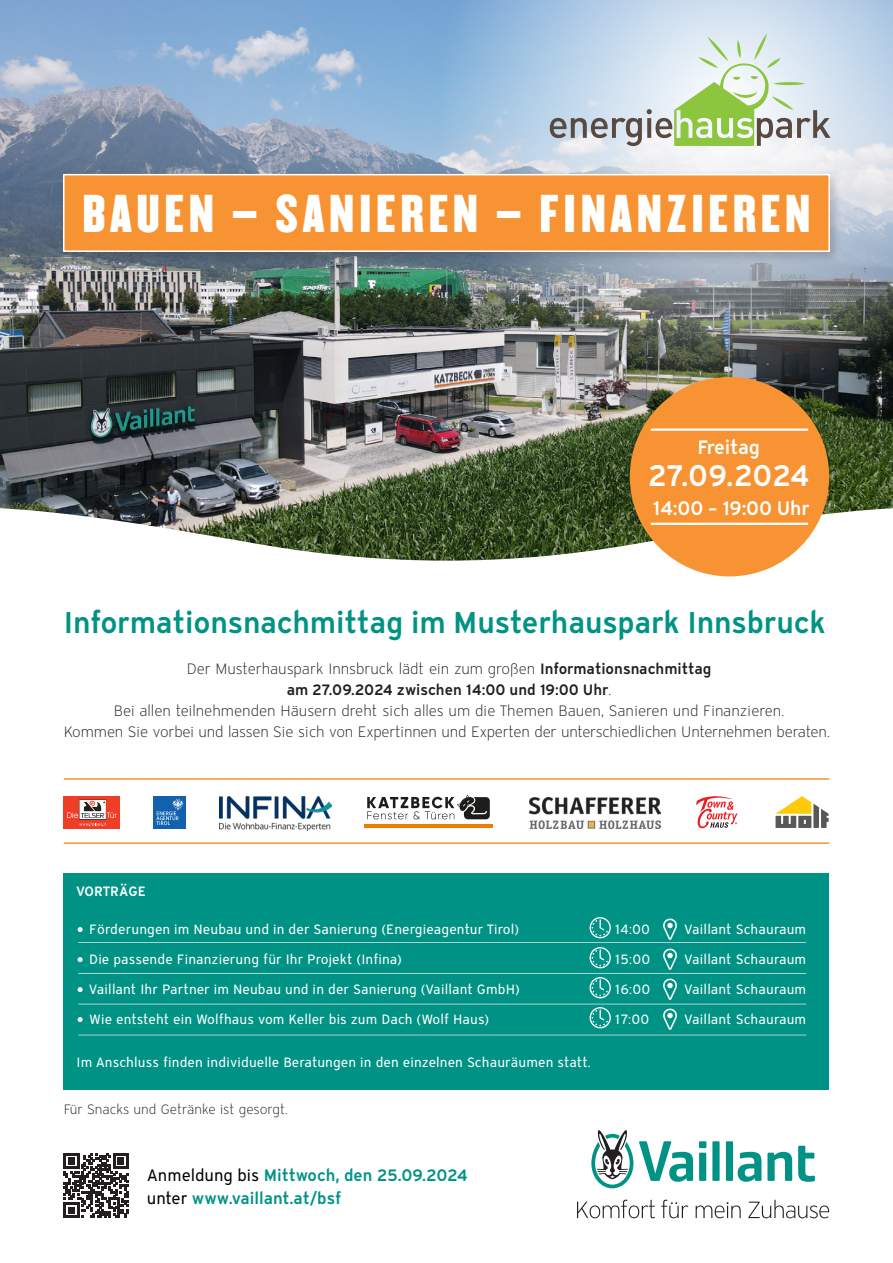
<style>
.page{position:relative;width:893px;height:1263px;background:#fff}
.page>*{position:absolute;margin:0;border:0;box-sizing:border-box;transform-origin:0 0}
.t1{font:46.5px "Champion HTF Welterweight";letter-spacing:.1em;color:#fff}
.t2{font:30px "Vaillant 16 02 Demi";letter-spacing:-.005em;color:#009385}
.t3{font:29.7px "Vaillant 16 02 Demi";letter-spacing:-.015em;color:#fff}
.t4{font:19.35px "Vaillant 16 02 Demi";letter-spacing:-.015em;color:#fff}
.t5{font:16.5px/22.5px "Vaillant 16 02 Demi";letter-spacing:-.005em;color:#009385}
.t6{font:15px/21px "Vaillant 16 02 Light";letter-spacing:-.01em;color:#231f20;text-align:center}
.t7{font:15px "Vaillant 16 02 Demi";color:#231f20}
.t8{font:13.5px "Vaillant 16 02 Book";letter-spacing:.01em;color:#fff}
.t9{font:13.5px "Vaillant 16 02 Light";color:#231f20}
.t10{font:13.5px "Vaillant 16 02 Demi";letter-spacing:.01em;color:#fff}
.s1{font-family:"Vaillant 16 02 Demi"}
.s2{font-family:"Vaillant 16 02 Light"}
.s3{font-family:"Vaillant 16"}
.s4{font-family:"Vaillant 16 02 Book";color:#000}
</style>
<div class="page">
<img style="left:0;top:0;width:893px;height:507px">
<img style="left:436px;top:0;width:457px;height:395px">
<svg style="left:0;top:507px;width:893px;height:70px"></svg>
<div style="left:64px;top:873px;width:765px;height:216px;background:#009385"></div>
<svg style="left:590px;top:917px;width:21px;height:21px"></svg>
<svg style="left:663px;top:918px;width:14px;height:22px"></svg>
<svg style="left:590px;top:947px;width:21px;height:21px"></svg>
<svg style="left:663px;top:948px;width:14px;height:22px"></svg>
<svg style="left:590px;top:977px;width:21px;height:21px"></svg>
<svg style="left:663px;top:978px;width:14px;height:22px"></svg>
<svg style="left:590px;top:1007px;width:21px;height:21px"></svg>
<svg style="left:663px;top:1008px;width:14px;height:22px"></svg>
<svg style="left:64px;top:1153px;width:65px;height:65px"></svg>
<svg style="left:738px;top:1152px;width:23px;height:30px"></svg>
<svg style="left:798px;top:1146px;width:17px;height:36px"></svg>
<svg style="left:767px;top:1152px;width:25px;height:29px"></svg>
<div style="left:726px;top:1141px;width:7px;height:40px;background:#009385"></div>
<div style="left:712px;top:1141px;width:8px;height:40px;background:#009385"></div>
<div style="left:699px;top:1153px;width:7px;height:28px;background:#009385"></div>
<div style="left:699px;top:1141px;width:7px;height:7px;background:#009385"></div>
<svg style="left:639px;top:1141px;width:54px;height:41px"></svg>
<svg style="left:591px;top:1130px;width:42px;height:58px"></svg>
<svg style="left:577px;top:1199px;width:78px;height:19px"></svg>
<svg style="left:661px;top:1200px;width:27px;height:18px"></svg>
<svg style="left:696px;top:1202px;width:45px;height:16px"></svg>
<svg style="left:748px;top:1199px;width:81px;height:19px"></svg>
<div style="left:59px;top:170px;width:784px;height:95px;background:#231f20;opacity:.23"></div>
<div style="left:64px;top:175px;width:765px;height:76px;background:#f79332"></div>
<div style="left:63px;top:174px;width:767px;height:78px;border:2px solid #fff"></div>
<hr style="left:78px;top:942px;width:728px;height:1px;background:#acd4cd">
<hr style="left:78px;top:1004px;width:728px;height:1px;background:#acd4cd">
<hr style="left:78px;top:1035px;width:728px;height:1px;background:#acd4cd">
<hr style="left:78px;top:973px;width:728px;height:1px;background:#acd4cd">
<div style="left:630px;top:377px;width:199px;height:199px;background:#f79332;border-radius:50%"></div>
<hr style="left:651px;top:428px;width:157px;height:3px;background:#fff">
<hr style="left:651px;top:523px;width:157px;height:2px;background:#fff">
<hr style="left:64px;top:778px;width:765px;height:2px;background:#f79332">
<hr style="left:64px;top:842px;width:765px;height:2px;background:#f79332">
<hr style="left:364px;top:824px;width:129px;height:4px;background:#ef7d00">
<svg style="left:367px;top:795px;width:123px;height:24px"></svg>
<div style="left:154px;top:796px;width:32px;height:32px;background:#1161af"></div>
<svg style="left:156px;top:799px;width:28px;height:26px"></svg>
<img style="left:529px;top:797px;width:132px;height:31px">
<svg style="left:775px;top:796px;width:54px;height:32px"></svg>
<img style="left:220px;top:797px;width:111px;height:33px">
<svg style="left:696px;top:796px;width:42px;height:33px"></svg>
<div style="left:64px;top:796px;width:56px;height:32px;background:#ef3e26"></div>
<svg style="left:67px;top:800px;width:49px;height:26px"></svg>
<svg style="left:550px;top:34px;width:280px;height:112px;background:#c6d6ce"></svg>
<h1 class="t1" style="left:83px;top:183px;width:729px">BAUEN – SANIEREN – FINANZIEREN</h1>
<h3 class="t4" style="left:698px;top:434px;width:64px">Freitag</h3>
<h3 class="t3" style="left:648px;top:455px;width:164px">27.09.2024</h3>
<h3 class="t4" style="left:652px;top:495px;width:159px">14:00 – 19:00 Uhr</h3>
<h2 class="t2" style="left:64px;top:602px;width:764px">Informationsnachmittag im Musterhauspark Innsbruck</h2>
<p class="t6" style="left:187px;top:658px;width:526px">Der Musterhauspark Innsbruck lädt ein zum großen <span class="s1">Informationsnachmittag</span></p>
<p class="t7" style="left:287px;top:679px;width:326px">am 27.09.2024 zwischen 14:00 und 19:00 Uhr<span class="s2">.</span></p>
<p class="t6" style="left:64px;top:700px;width:768px">Bei allen teilnehmenden Häusern dreht sich alles um die Themen Bauen, Sanieren und Finanzieren.<br>Kommen Sie vorbei und lassen Sie sich von Expertinnen und Experten der unterschiedlichen Unternehmen beraten.</p>
<p class="t10" style="left:77px;top:882px;width:71px">VORTRÄGE</p>
<p class="t8" style="left:77px;top:920px;width:444px"><span class="s3">⬤</span> Förderungen im Neubau und in der Sanierung (Energieagentur Tirol)</p>
<p class="t8" style="left:615px;top:920px;width:37px">14:00</p>
<p class="t8" style="left:685px;top:920px;width:123px">Vaillant Schauraum</p>
<p class="t8" style="left:77px;top:950px;width:327px"><span class="s3">⬤</span> Die passende Finanzierung für Ihr Projekt (Infina)</p>
<p class="t8" style="left:615px;top:950px;width:37px">15:00</p>
<p class="t8" style="left:685px;top:950px;width:123px">Vaillant Schauraum</p>
<p class="t8" style="left:77px;top:980px;width:445px"><span class="s3">⬤</span> Vaillant Ihr Partner im Neubau und in der Sanierung (Vaillant GmbH)</p>
<p class="t8" style="left:615px;top:980px;width:37px">16:00</p>
<p class="t8" style="left:685px;top:980px;width:123px">Vaillant Schauraum</p>
<p class="t8" style="left:77px;top:1010px;width:414px"><span class="s3">⬤</span> Wie entsteht ein Wolfhaus vom Keller bis zum Dach (Wolf Haus)</p>
<p class="t8" style="left:615px;top:1010px;width:36px">17:00</p>
<p class="t8" style="left:685px;top:1010px;width:123px">Vaillant Schauraum</p>
<p class="t8" style="left:77px;top:1054px;width:516px">Im Anschluss finden individuelle Beratungen in den einzelnen Schauräumen statt.</p>
<p class="t9" style="left:64px;top:1101px;width:225px">Für Snacks und Getränke ist gesorgt.</p>
<p class="t5" style="left:147px;top:1163px;width:323px"><span class="s4">Anmeldung bis</span> Mittwoch, den 25.09.2024 <span class="s4">unter</span> www.vaillant.at/bsf</p>
</div>
